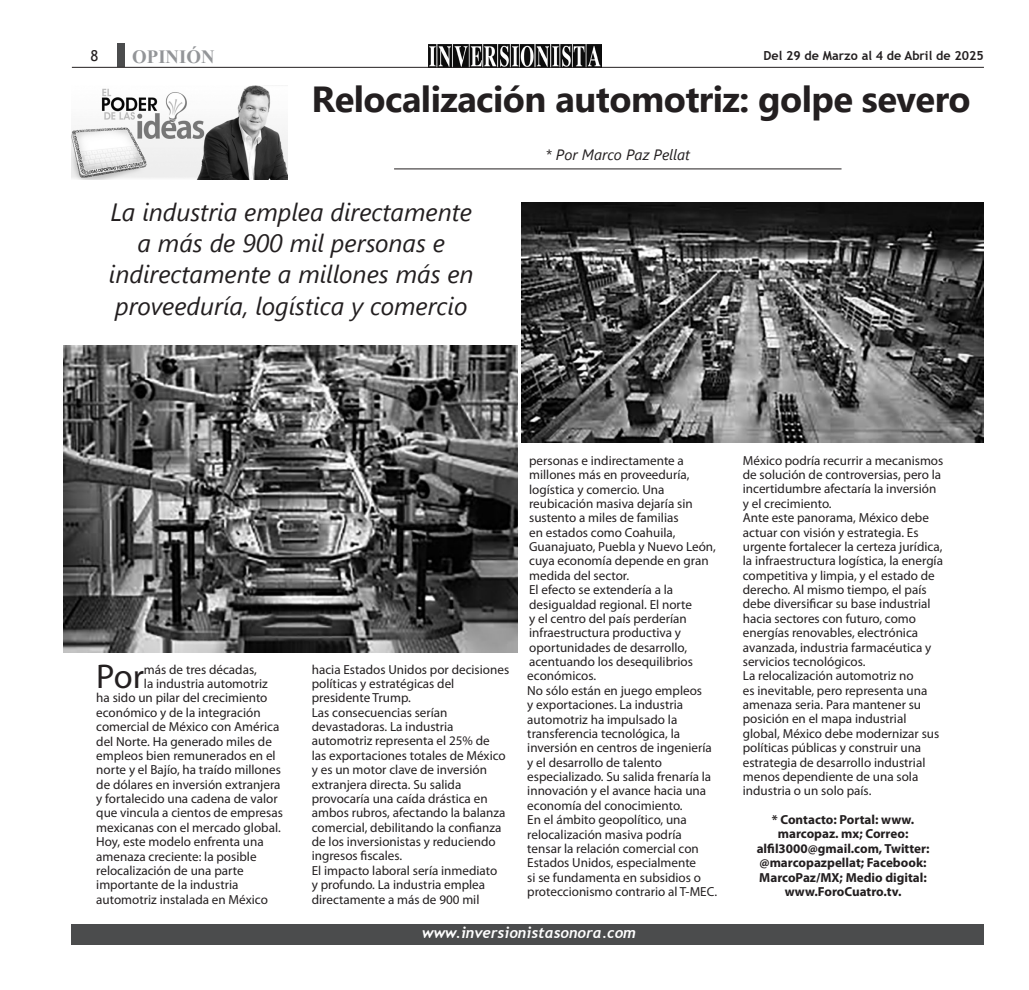
<style>
.page{position:relative;width:1029px;height:990px;background:#fff}
.page>*{position:absolute;margin:0;border:0;box-sizing:border-box;transform-origin:0 0}
.t1{font:700 36.25px "Segoe UI";letter-spacing:-.015em;color:#231f20}
.t2{font:34.5px "Myriad Pro";color:#231f20}
.t3{font:italic 25px/31.2px "Segoe UI";color:#231f20;text-align:center}
.t4{font:700 18.75px "Times New Roman";color:#939598}
.t5{font:italic 700 15px "Trebuchet";color:#fff}
.t6{font:italic 15px "Segoe UI";color:#231f20}
.t7{font:15px "Trebuchet MS";color:#231f20}
.t8{font:13.12px/14.4px "Myriad Pro";color:#231f20}
.t9{font:700 13.12px/14.4px "Myriad Pro";color:#231f20;text-align:center}
.t10{font:700 12.5px "Trebuchet MS";color:#231f20}
</style>
<div class="page">
<img style="left:429px;top:44px;width:172px;height:23px">
<div style="left:117px;top:44px;width:7px;height:23px;background:#4b4c4d"></div>
<hr style="left:72px;top:67px;width:911px;height:1px;background:#231f20">
<div style="left:71px;top:924px;width:911px;height:21px;background:#4b4c4d"></div>
<hr style="left:394px;top:169px;width:447px;height:1px;background:#231f20">
<img style="left:71px;top:85px;width:217px;height:94px">
<img style="left:64px;top:346px;width:453px;height:306px">
<img style="left:521px;top:203px;width:461px;height:240px">
<p class="t7" style="left:90px;top:46px;width:9px">8</p>
<h3 class="t4" style="left:132px;top:43px;width:84px">OPINIÓN</h3>
<p class="t10" style="left:763px;top:48px;width:221px">Del 29 de Marzo al 4 de Abril de 2025</p>
<h1 class="t1" style="left:311px;top:65px;width:660px">Relocalización automotriz: golpe severo</h1>
<p class="t6" style="left:545px;top:141px;width:146px">* Por Marco Paz Pellat</p>
<h3 class="t3" style="left:109px;top:192px;width:366px">La industria emplea directamente a más de 900 mil personas e indirectamente a millones más en proveeduría, logística y comercio</h3>
<h2 class="t2" style="left:96px;top:655px;width:49px">Por</h2>
<p class="t8" style="left:144px;top:662px;width:114px">más de tres décadas,</p>
<p class="t8" style="left:144px;top:676px;width:125px">la industria automotriz</p>
<p class="t8" style="left:96px;top:691px;width:173px">ha sido un pilar del crecimiento</p>
<p class="t8" style="left:96px;top:705px;width:166px">económico y de la integración</p>
<p class="t8" style="left:96px;top:719px;width:184px">comercial de México con América</p>
<p class="t8" style="left:96px;top:734px;width:177px">del Norte. Ha generado miles de</p>
<p class="t8" style="left:96px;top:748px;width:181px">empleos bien remunerados en el</p>
<p class="t8" style="left:96px;top:763px;width:186px">norte y el Bajío, ha traído millones</p>
<p class="t8" style="left:96px;top:777px;width:186px">de dólares en inversión extranjera</p>
<p class="t8" style="left:96px;top:791px;width:183px">y fortalecido una cadena de valor</p>
<p class="t8" style="left:96px;top:806px;width:188px">que vincula a cientos de empresas</p>
<p class="t8" style="left:96px;top:820px;width:186px">mexicanas con el mercado global.</p>
<p class="t8" style="left:96px;top:834px;width:169px">Hoy, este modelo enfrenta una</p>
<p class="t8" style="left:96px;top:849px;width:162px">amenaza creciente: la posible</p>
<p class="t8" style="left:96px;top:863px;width:149px">relocalización de una parte</p>
<p class="t8" style="left:96px;top:877px;width:144px">importante de la industria</p>
<p class="t8" style="left:96px;top:892px;width:173px">automotriz instalada en México</p>
<p class="t8" style="left:312px;top:662px;width:199px">hacia Estados Unidos por decisiones políticas y estratégicas del presidente Trump.<br>Las consecuencias serían devastadoras. La industria automotriz representa el 25% de<br>las exportaciones totales de México y es un motor clave de inversión extranjera directa. Su salida provocaría una caída drástica en ambos rubros, afectando la balanza comercial, debilitando la confianza de los inversionistas y reduciendo ingresos fiscales.<br>El impacto laboral sería inmediato<br>y profundo. La industria emplea directamente a más de 900 mil</p>
<p class="t8" style="left:527px;top:453px;width:191px">personas e indirectamente a millones más en proveeduría, logística y comercio. Una reubicación masiva dejaría sin sustento a miles de familias<br>en estados como Coahuila,<br>Guanajuato, Puebla y Nuevo León, cuya economía depende en gran medida del sector.<br>El efecto se extendería a la desigualdad regional. El norte<br>y el centro del país perderían infraestructura productiva y oportunidades de desarrollo, acentuando los desequilibrios económicos.<br>No sólo están en juego empleos<br>y exportaciones. La industria automotriz ha impulsado la transferencia tecnológica, la inversión en centros de ingeniería y el desarrollo de talento especializado. Su salida frenaría la innovación y el avance hacia una economía del conocimiento.<br>En el ámbito geopolítico, una relocalización masiva podría tensar la relación comercial con<br>Estados Unidos, especialmente<br>si se fundamenta en subsidios o proteccionismo contrario al T-MEC.</p>
<p class="t8" style="left:742px;top:453px;width:202px">México podría recurrir a mecanismos de solución de controversias, pero la incertidumbre afectaría la inversión y el crecimiento.<br>Ante este panorama, México debe actuar con visión y estrategia. Es urgente fortalecer la certeza jurídica, la infraestructura logística, la energía competitiva y limpia, y el estado de derecho. Al mismo tiempo, el país debe diversificar su base industrial hacia sectores con futuro, como energías renovables, electrónica avanzada, industria farmacéutica y servicios tecnológicos.<br>La relocalización automotriz no<br>es inevitable, pero representa una amenaza seria. Para mantener su posición en el mapa industrial global, México debe modernizar sus políticas públicas y construir una estrategia de desarrollo industrial menos dependiente de una sola industria o un solo país.</p>
<p class="t9" style="left:756px;top:812px;width:174px">* Contacto: Portal: www. marcopaz. mx; Correo: alfil3000@gmail.com, Twitter: @marcopazpellat; Facebook:<br>MarcoPaz/MX; Medio digital: www.ForoCuatro.tv.</p>
<p class="t5" style="left:422px;top:923px;width:215px">www.inversionistasonora.com</p>
</div>
